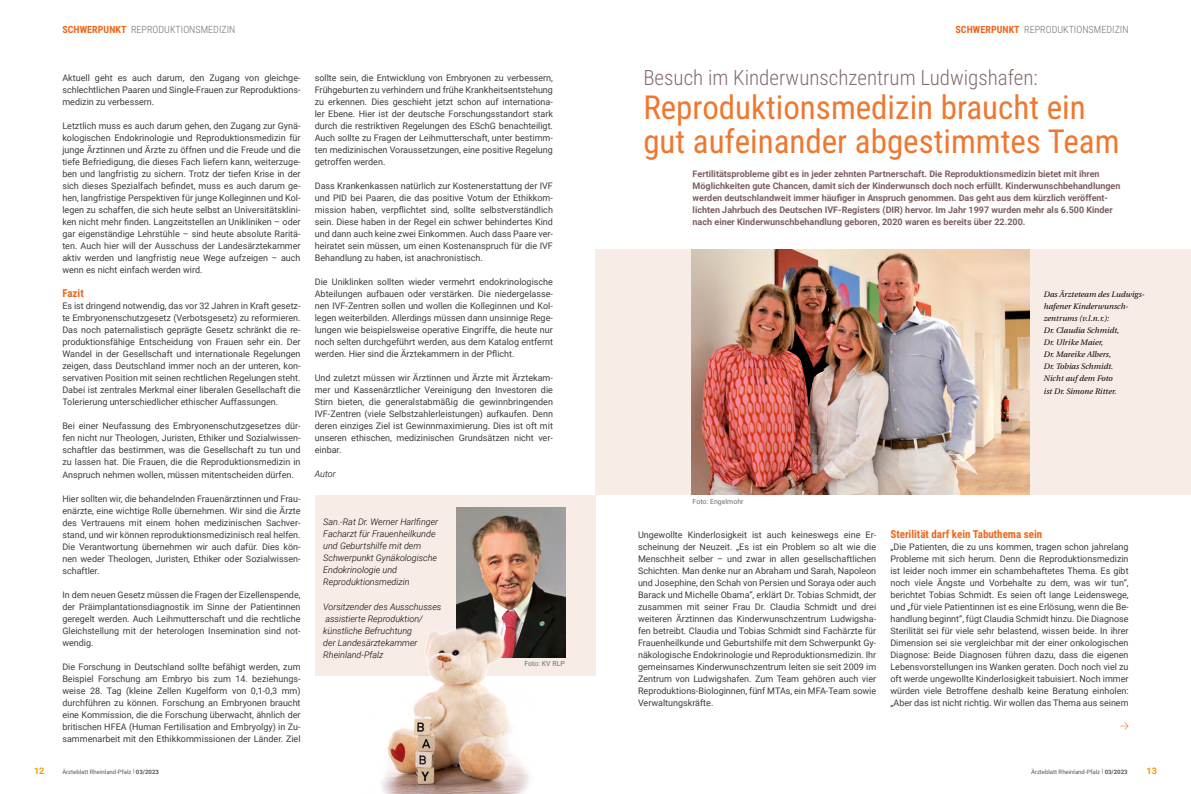
<style>
.page{position:relative;width:1191px;height:794px;background:#fff}
.page>*{position:absolute;margin:0;border:0;box-sizing:border-box;transform-origin:0 0}
.t1{font:33px/34px "Roboto Condensed";color:#ef7830}
.t2{font:300 21px "Roboto Condensed";color:#876b6c}
.t3{font:700 11px "Roboto Condensed";color:#ec671a}
.t4{font:300 10px "Roboto Condensed";letter-spacing:.005em;color:#706f6f}
.t5{font:9px/12px "Roboto";color:#3c3c3b;text-align:justify}
.t6{font:700 9px/12px "Roboto";color:#7c5e60}
.t7{font:italic 300 9px/12px "Roboto";color:#000}
.t8{font:700 9px "Roboto";color:#f59c00}
.t9{font:italic 8px/12px "Linguistics Pro";letter-spacing:.005em;color:#000}
.t10{font:7px "Roboto";color:#706f6f}
.t11{font:6px "Roboto";color:#575756}
.s1{font-weight:700;color:#ec671a}
.s2{font-weight:700}
</style>
<div class="page">
<div style="left:315px;top:495px;width:280px;height:180px;background:#f7ece6"></div>
<img style="left:456px;top:507px;width:109px;height:150px">
<div style="left:595px;top:249px;width:596px;height:246px;background:#f7ece6"></div>
<img style="left:692px;top:249px;width:337px;height:246px">
<img style="left:349px;top:573px;width:184px;height:221px">
<svg style="left:1120px;top:722px;width:8px;height:7px"></svg>
<p class="t4" style="left:62px;top:22px;width:175px"><span class="s1">SCHWERPUNKT</span> REPRODUKTIONSMEDIZIN</p>
<p class="t4" style="left:955px;top:22px;width:175px"><span class="s1">SCHWERPUNKT</span> REPRODUKTIONSMEDIZIN</p>
<p class="t5" style="left:62px;top:72px;width:240px">Aktuell geht es auch darum, den Zugang von gleichge&shy;schlechtlichen Paaren und Single-Frauen zur Reproduktions&shy;medizin zu verbessern.</p>
<p class="t5" style="left:62px;top:120px;width:240px">Letztlich muss es auch darum gehen, den Zugang zur Gynä&shy;kologischen Endokrinologie und Reproduktionsmedizin für junge Ärztinnen und Ärzte zu öffnen und die Freude und die tiefe Befriedigung, die dieses Fach liefern kann, weiterzuge&shy;ben und langfristig zu sichern. Trotz der tiefen Krise in der sich dieses Spezialfach befindet, muss es auch darum ge&shy;hen, langfristige Perspektiven für junge Kolleginnen und Kol&shy;legen zu schaffen, die sich heute selbst an Universitätsklini&shy;ken nicht mehr finden. Langzeitstellen an Unikliniken – oder gar eigenständige Lehrstühle – sind heute absolute Raritä&shy;ten. Auch hier will der Ausschuss der Landesärztekammer aktiv werden und langfristig neue Wege aufzeigen – auch wenn es nicht einfach werden wird.</p>
<p class="t3" style="left:62px;top:286px;width:23px">Fazit</p>
<p class="t5" style="left:62px;top:300px;width:240px">Es ist dringend notwendig, das vor 32 Jahren in Kraft gesetz&shy;te Embryonenschutzgesetz (Verbotsgesetz) zu reformieren.<br>Das noch paternalistisch geprägte Gesetz schränkt die re&shy;produktionsfähige Entscheidung von Frauen sehr ein. Der Wandel in der Gesellschaft und internationale Regelungen zeigen, dass Deutschland immer noch an der unteren, kon&shy;servativen Position mit seinen rechtlichen Regelungen steht.<br>Dabei ist zentrales Merkmal einer liberalen Gesellschaft die Tolerierung unterschiedlicher ethischer Auffassungen.</p>
<p class="t5" style="left:62px;top:420px;width:240px">Bei einer Neufassung des Embryonenschutzgesetzes dür&shy;fen nicht nur Theologen, Juristen, Ethiker und Sozialwissen&shy;schaftler das bestimmen, was die Gesellschaft zu tun und zu lassen hat. Die Frauen, die die Reproduktionsmedizin in Anspruch nehmen wollen, müssen mitentscheiden dürfen.</p>
<p class="t5" style="left:62px;top:492px;width:240px">Hier sollten wir, die behandelnden Frauenärztinnen und Frau&shy;enärzte, eine wichtige Rolle übernehmen. Wir sind die Ärzte des Vertrauens mit einem hohen medizinischen Sachver&shy;stand, und wir können reproduktionsmedizinisch real helfen.<br>Die Verantwortung übernehmen wir auch dafür. Dies kön&shy;nen weder Theologen, Juristen, Ethiker oder Sozialwissen&shy;schaftler.</p>
<p class="t5" style="left:62px;top:588px;width:240px">In dem neuen Gesetz müssen die Fragen der Eizellenspende, der Präimplantationsdiagnostik im Sinne der Patientinnen geregelt werden. Auch Leihmutterschaft und die rechtliche Gleichstellung mit der heterologen Insemination sind not&shy;wendig.</p>
<p class="t5" style="left:62px;top:660px;width:240px">Die Forschung in Deutschland sollte befähigt werden, zum Beispiel Forschung am Embryo bis zum 14. beziehungs&shy;weise 28. Tag (kleine Zellen Kugelform von 0,1-0,3 mm) durchführen zu können. Forschung an Embryonen braucht eine Kommission, die die Forschung überwacht, ähnlich der britischen HFEA (Human Fertilisation and Embryolgy) in Zu&shy;sammenarbeit mit den Ethikkommissionen der Länder. Ziel</p>
<p class="t5" style="left:315px;top:72px;width:240px">sollte sein, die Entwicklung von Embryonen zu verbessern, Frühgeburten zu verhindern und frühe Krankheitsentstehung zu erkennen. Dies geschieht jetzt schon auf internationa&shy;ler Ebene. Hier ist der deutsche Forschungsstandort stark durch die restriktiven Regelungen des ESchG benachteiligt.<br>Auch sollte zu Fragen der Leihmutterschaft, unter bestimm&shy;ten medizinischen Voraussetzungen, eine positive Regelung getroffen werden.</p>
<p class="t5" style="left:315px;top:180px;width:240px">Dass Krankenkassen natürlich zur Kostenerstattung der IVF und PID bei Paaren, die das positive Votum der Ethikkom&shy;mission haben, verpflichtet sind, sollte selbstverständlich sein. Diese haben in der Regel ein schwer behindertes Kind und dann auch keine zwei Einkommen. Auch dass Paare ver&shy;heiratet sein müssen, um einen Kostenanspruch für die IVF Behandlung zu haben, ist anachronistisch.</p>
<p class="t5" style="left:315px;top:276px;width:240px">Die Uniklinken sollten wieder vermehrt endokrinologische Abteilungen aufbauen oder verstärken. Die niedergelasse&shy;nen IVF-Zentren sollen und wollen die Kolleginnen und Kol&shy;legen weiterbilden. Allerdings müssen dann unsinnige Rege&shy;lungen wie beispielsweise operative Eingriffe, die heute nur noch selten durchgeführt werden, aus dem Katalog entfernt werden. Hier sind die Ärztekammern in der Pflicht.</p>
<p class="t5" style="left:315px;top:372px;width:240px">Und zuletzt müssen wir Ärztinnen und Ärzte mit Ärztekam&shy;mer und Kassenärztlicher Vereinigung den Investoren die Stirn bieten, die generalstabmäßig die gewinnbringenden IVF-Zentren (viele Selbstzahlerleistungen) aufkaufen. Denn deren einziges Ziel ist Gewinnmaximierung. Dies ist oft mit unseren ethischen, medizinischen Grundsätzen nicht ver&shy;einbar.</p>
<p class="t7" style="left:315px;top:468px;width:22px">Autor</p>
<p class="t7" style="left:323px;top:516px;width:116px">San.-Rat Dr. Werner Harlfinger<br>Facharzt für Frauenheilkunde und Geburtshilfe mit dem<br>Schwerpunkt Gynäkologische<br>Endokrinologie und<br>Reproduktionsmedizin</p>
<p class="t7" style="left:323px;top:600px;width:120px">Vorsitzender des Ausschusses assistierte Reproduktion/ künstliche Befruchtung<br>der Landesärztekammer<br>Rheinland-Pfalz</p>
<p class="t10" style="left:524px;top:658px;width:42px">Foto: KV RLP</p>
<h2 class="t2" style="left:643px;top:62px;width:396px">Besuch im Kinderwunschzentrum Ludwigshafen:</h2>
<h1 class="t1" style="left:643px;top:89px;width:478px">Reproduktionsmedizin braucht ein gut aufeinander abgestimmtes Team</h1>
<p class="t6" style="left:692px;top:168px;width:429px">Fertilitätsprobleme gibt es in jeder zehnten Partnerschaft. Die Reproduktionsmedizin bietet mit ihren Möglichkeiten gute Chancen, damit sich der Kinderwunsch doch noch erfüllt. Kinderwunschbehandlungen werden deutschlandweit immer häufiger in Anspruch genommen. Das geht aus dem kürzlich veröffent&shy;lichten Jahrbuch des Deutschen IVF-Registers (DIR) hervor. Im Jahr 1997 wurden mehr als 6.500 Kinder nach einer Kinderwunschbehandlung geboren, 2020 waren es bereits über 22.200.</p>
<p class="t10" style="left:692px;top:496px;width:52px">Foto: Engelmohr</p>
<p class="t9" style="left:1043px;top:288px;width:103px">Das Ärzteteam des Ludwigs&shy;hafener Kinderwunsch&shy;zentrums (v.l.n.r.):<br>Dr. Claudia Schmidt,<br>Dr. Ulrike Maier,<br>Dr. Mareike Albers,<br>Dr. Tobias Schmidt.<br>Nicht auf dem Foto<br>ist Dr. Simone Ritter.</p>
<p class="t5" style="left:638px;top:528px;width:240px">Ungewollte Kinderlosigkeit ist auch keineswegs eine Er&shy;scheinung der Neuzeit. „Es ist ein Problem so alt wie die Menschheit selber – und zwar in allen gesellschaftlichen Schichten. Man denke nur an Abraham und Sarah, Napoleon und Josephine, den Schah von Persien und Soraya oder auch Barack und Michelle Obama“, erklärt Dr. Tobias Schmidt, der zusammen mit seiner Frau Dr. Claudia Schmidt und drei weiteren Ärztinnen das Kinderwunschzentrum Ludwigsha&shy;fen betreibt. Claudia und Tobias Schmidt sind Fachärzte für Frauenheilkunde und Geburtshilfe mit dem Schwerpunkt Gy&shy;näkologische Endokrinologie und Reproduktionsmedizin. Ihr gemeinsames Kinderwunschzentrum leiten sie seit 2009 im Zentrum von Ludwigshafen. Zum Team gehören auch vier Reproduktions-Biologinnen, fünf MTAs, ein MFA-Team sowie Verwaltungskräfte.</p>
<p class="t3" style="left:890px;top:526px;width:153px">Sterilität darf kein Tabuthema sein</p>
<p class="t5" style="left:890px;top:540px;width:240px">„Die Patienten, die zu uns kommen, tragen schon jahrelang Probleme mit sich herum. Denn die Reproduktionsmedizin ist leider noch immer ein schambehaftetes Thema. Es gibt noch viele Ängste und Vorbehalte zu dem, was wir tun“, berichtet Tobias Schmidt. Es seien oft lange Leidenswege, und „für viele Patientinnen ist es eine Erlösung, wenn die Be&shy;handlung beginnt“, fügt Claudia Schmidt hinzu. Die Diagnose Sterilität sei für viele sehr belastend, wissen beide. In ihrer Dimension sei sie vergleichbar mit der einer onkologischen Diagnose: Beide Diagnosen führen dazu, dass die eigenen Lebensvorstellungen ins Wanken geraten. Doch noch viel zu oft werde ungewollte Kinderlosigkeit tabuisiert. Noch immer würden viele Betroffene deshalb keine Beratung einholen: „Aber das ist nicht richtig. Wir wollen das Thema aus seinem</p>
<p class="t8" style="left:34px;top:764px;width:12px">12</p>
<p class="t11" style="left:62px;top:767px;width:98px">Ärzteblatt Rheinland-Pfalz | <span class="s2">03/2023</span></p>
<p class="t11" style="left:1031px;top:767px;width:98px">Ärzteblatt Rheinland-Pfalz | <span class="s2">03/2023</span></p>
<p class="t8" style="left:1146px;top:764px;width:12px">13</p>
</div>
